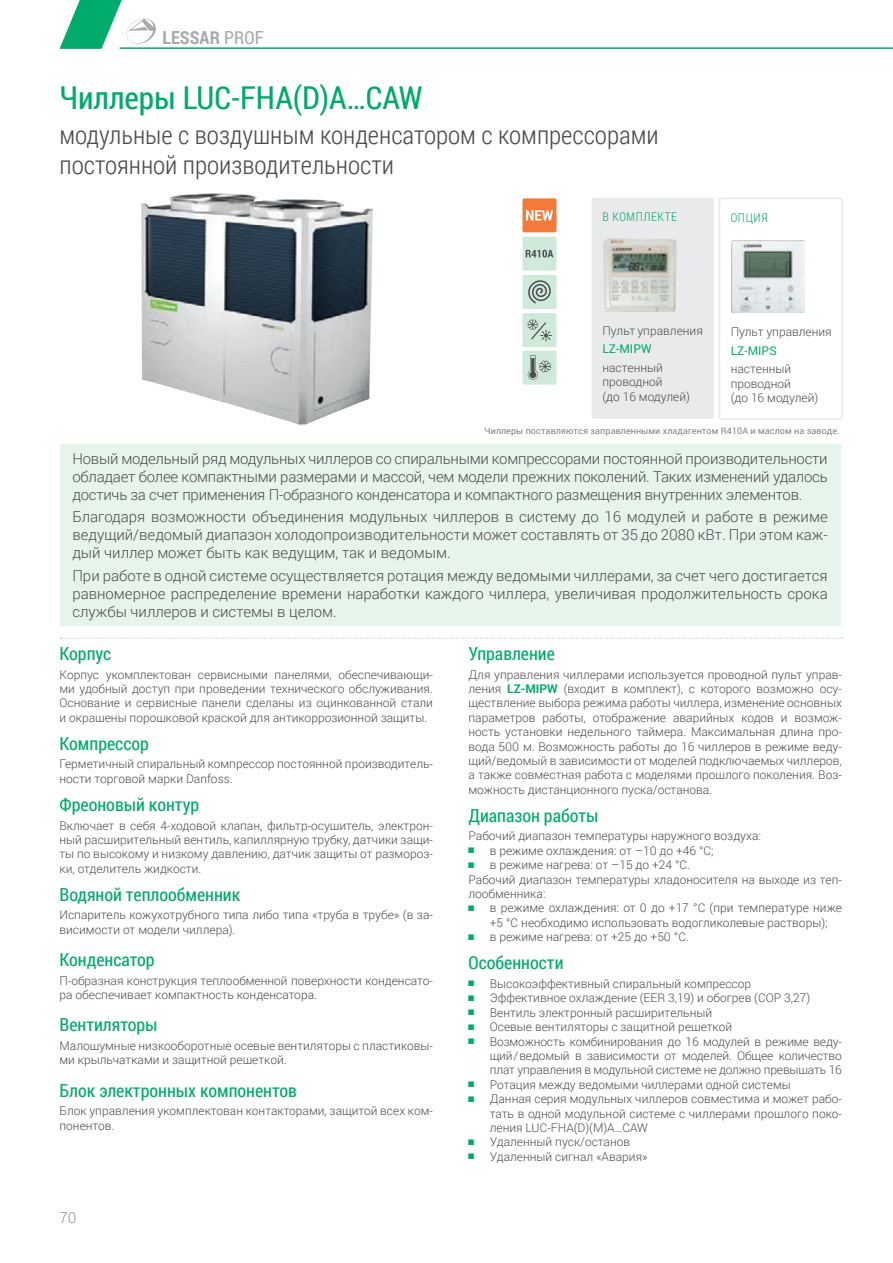
<style>
.page{position:relative;width:893px;height:1263px;background:#fff}
.page>*{position:absolute;margin:0;border:0;box-sizing:border-box;transform-origin:0 0}
.Head_21_Reg-Cond_Lef{font:31.5px "Roboto Condensed";color:#00ab6b}
.Head_17_Light-Cond_L{font:300 25.5px/30.6px "Roboto Condensed";color:#4b4c4d}
.Head_12_Reg-Cond_LP1{font:18px "Roboto Condensed";color:#00ab6b}
.t1{font:700 18px "Roboto Condensed";letter-spacing:.005em;color:#a8a9ad}
.НА_ЗЕЛЕНОЙ_ПЛАШКЕ{font:300 15px/18px "Roboto";color:#4b4c4d;text-align:justify}
.t2{font:300 15px "Roboto";color:#8b8d90}
.Basic_8_Light_Left-J{font:300 12px/14.4px "Roboto";color:#4b4c4d}
.Basic_8_Light_Left_L{font:300 12px/14.4px "Roboto";color:#4b4c4d}
.Head_8_CondLight{font:300 12px "Roboto Condensed";letter-spacing:.05em;color:#00ab6c}
.Basic_8_Reg_Left_LP1{font:12px "Roboto";color:#00ab6b}
.Basic_6_Reg_Left-Jus{font:9px "Roboto";letter-spacing:.01em;color:#818386}
.s1{font-weight:400}
.s2{font-weight:700;color:#00ab6c}
.s3{font-family:"Arial Narrow";font-weight:400;color:#00ab6b}
</style>
<div class="page">
<svg style="left:60px;top:0;width:96px;height:49px"></svg>
<hr style="left:120px;top:47px;width:773px;height:2px;background:#00ab6b">
<svg style="left:60px;top:637px;width:782px;height:2px"></svg>
<div style="left:60px;top:444px;width:780px;height:181px;background:#e6f4ec"></div>
<img style="left:731px;top:240px;width:73px;height:73px">
<div style="left:719px;top:198px;width:124px;height:222px;border:2px solid #e9eaeb;border-radius:2px"></div>
<div style="left:592px;top:198px;width:122px;height:221px;background:#e9eaeb;border-radius:2px"></div>
<img style="left:603px;top:239px;width:73px;height:72px">
<img style="left:141px;top:193px;width:232px;height:231px">
<div style="left:522px;top:198px;width:34px;height:34px;background:#f47a3b;border-radius:2px"></div>
<svg style="left:526px;top:210px;width:27px;height:10px"></svg>
<div style="left:522px;top:237px;width:34px;height:34px;background:#cfe9db;border-radius:2px"></div>
<svg style="left:526px;top:250px;width:27px;height:8px"></svg>
<div style="left:522px;top:275px;width:34px;height:34px;background:#cfe9db;border-radius:2px"></div>
<div style="left:522px;top:313px;width:34px;height:34px;background:#cfe9db;border-radius:2px"></div>
<svg style="left:527px;top:280px;width:25px;height:61px"></svg>
<div style="left:522px;top:351px;width:34px;height:34px;background:#cfe9db;border-radius:2px"></div>
<svg style="left:528px;top:355px;width:23px;height:25px"></svg>
<h3 class="t1" style="left:163px;top:25px;width:103px">LESSAR <span class="s1">PROF</span></h3>
<p class="Head_21_Reg-Cond_Lef" style="left:60px;top:76px;width:365px">Чиллеры LUC-FHA(D)A…CAW</p>
<p class="Head_17_Light-Cond_L" style="left:60px;top:119px;width:601px">модульные с воздушным конденсатором с компрессорами постоянной производительности</p>
<p class="Head_8_CondLight" style="left:602px;top:208px;width:76px">В КОМПЛЕКТЕ</p>
<p class="Head_8_CondLight" style="left:731px;top:210px;width:38px">ОПЦИЯ</p>
<p class="Basic_8_Light_Left_L" style="left:602px;top:323px;width:102px">Пульт управления</p>
<p class="Basic_8_Reg_Left_LP1" style="left:602px;top:340px;width:51px">LZ-MIPW</p>
<p class="Basic_8_Light_Left_L" style="left:602px;top:360px;width:62px">настенный проводной</p>
<p class="Basic_8_Light_Left_L" style="left:602px;top:389px;width:89px">(до 16 модулей)</p>
<p class="Basic_6_Reg_Left-Jus" style="left:484px;top:424px;width:357px">Чиллеры поставляются заправленными хладагентом R410A и маслом на заводе.</p>
<p class="Basic_8_Light_Left_L" style="left:731px;top:324px;width:103px">Пульт управления</p>
<p class="Basic_8_Reg_Left_LP1" style="left:731px;top:342px;width:48px">LZ-MIPS</p>
<p class="Basic_8_Light_Left_L" style="left:731px;top:361px;width:62px">настенный проводной</p>
<p class="Basic_8_Light_Left_L" style="left:731px;top:390px;width:89px">(до 16 модулей)</p>
<p class="НА_ЗЕЛЕНОЙ_ПЛАШКЕ" style="left:72px;top:449px;width:757px">Новый модельный ряд модульных чиллеров со спиральными компрессорами постоянной производительности обладает более компактными размерами и массой, чем модели прежних поколений. Таких изменений удалось достичь за счет применения П-образного конденсатора и компактного размещения внутренних элементов.</p>
<p class="НА_ЗЕЛЕНОЙ_ПЛАШКЕ" style="left:72px;top:507px;width:757px">Благодаря возможности объединения модульных чиллеров в систему до 16 модулей и работе в режиме ведущий/ведомый диапазон холодопроизводительности может составлять от 35 до 2080 кВт. При этом каж&shy;дый чиллер может быть как ведущим, так и ведомым.</p>
<p class="НА_ЗЕЛЕНОЙ_ПЛАШКЕ" style="left:72px;top:566px;width:757px">При работе в одной системе осуществляется ротация между ведомыми чиллерами, за счет чего достигается равномерное распределение времени наработки каждого чиллера, увеличивая продолжительность срока службы чиллеров и системы в целом.</p>
<p class="Head_12_Reg-Cond_LP1" style="left:60px;top:641px;width:53px">Корпус</p>
<p class="Basic_8_Light_Left-J" style="left:60px;top:667px;width:375px;text-align:justify">Корпус укомплектован сервисными панелями, обеспечивающи&shy;ми удобный доступ при проведении технического обслуживания.<br>Основание и сервисные панели сделаны из оцинкованной стали и окрашены порошковой краской для антикоррозионной защиты.</p>
<p class="Head_12_Reg-Cond_LP1" style="left:60px;top:731px;width:91px">Компрессор</p>
<p class="Basic_8_Light_Left-J" style="left:60px;top:756px;width:375px">Герметичный спиральный компрессор постоянной производитель&shy;ности торговой марки Danfoss.</p>
<p class="Head_12_Reg-Cond_LP1" style="left:60px;top:792px;width:141px">Фреоновый контур</p>
<p class="Basic_8_Light_Left-J" style="left:60px;top:818px;width:375px;text-align:justify">Включает в себя 4-ходовой клапан, фильтр-осушитель, электрон&shy;ный расширительный вентиль, капиллярную трубку, датчики защи&shy;ты по высокому и низкому давлению, датчик защиты от размороз&shy;ки, отделитель жидкости.</p>
<p class="Head_12_Reg-Cond_LP1" style="left:60px;top:882px;width:182px">Водяной теплообменник</p>
<p class="Basic_8_Light_Left-J" style="left:60px;top:907px;width:374px">Испаритель кожухотрубного типа либо типа «труба в трубе» (в за&shy;висимости от модели чиллера).</p>
<p class="Head_12_Reg-Cond_LP1" style="left:60px;top:947px;width:97px">Конденсатор</p>
<p class="Basic_8_Light_Left-J" style="left:60px;top:973px;width:375px">П-образная конструкция теплообменной поверхности конденсато&shy;ра обеспечивает компактность конденсатора.</p>
<p class="Head_12_Reg-Cond_LP1" style="left:60px;top:1012px;width:100px">Вентиляторы</p>
<p class="Basic_8_Light_Left-J" style="left:60px;top:1038px;width:375px">Малошумные низкооборотные осевые вентиляторы с пластиковы&shy;ми крыльчатками и защитной решеткой.</p>
<p class="Head_12_Reg-Cond_LP1" style="left:60px;top:1078px;width:239px">Блок электронных компонентов</p>
<p class="Basic_8_Light_Left-J" style="left:60px;top:1103px;width:375px">Блок управления укомплектован контакторами, защитой всех ком&shy;понентов.</p>
<p class="t2" style="left:60px;top:1207px;width:19px">70</p>
<p class="Head_12_Reg-Cond_LP1" style="left:468px;top:641px;width:88px">Управление</p>
<p class="Basic_8_Light_Left-J" style="left:468px;top:667px;width:375px;text-align:justify">Для управления чиллерами используется проводной пульт управ&shy;ления <span class="s2">LZ-MIPW</span> (входит в комплект), с которого возможно осу&shy;ществление выбора режима работы чиллера, изменение основных параметров работы, отображение аварийных кодов и возмож&shy;ность установки недельного таймера. Максимальная длина про&shy;вода 500 м. Возможность работы до 16 чиллеров в режиме веду&shy;щий/ведомый в зависимости от моделей подключаемых чиллеров, а также совместная работа с моделями прошлого поколения. Воз&shy;можность дистанционного пуска/останова.</p>
<p class="Head_12_Reg-Cond_LP1" style="left:468px;top:803px;width:131px">Диапазон работы</p>
<p class="Basic_8_Light_Left-J" style="left:468px;top:828px;width:294px">Рабочий диапазон температуры наружного воздуха:</p>
<p class="Basic_8_Light_Left-J" style="left:468px;top:843px;width:247px"><span class="s3">■</span> в режиме охлаждения: от –10 до +46 °С;</p>
<p class="Basic_8_Light_Left-J" style="left:468px;top:857px;width:223px"><span class="s3">■</span> в режиме нагрева: от –15 до +24 °С.</p>
<p class="Basic_8_Light_Left-J" style="left:468px;top:872px;width:374px">Рабочий диапазон температуры хладоносителя на выходе из теп&shy;лообменника:</p>
<p class="Basic_8_Light_Left-J" style="left:468px;top:900px;width:375px;text-align:center"><span class="s3">■</span> в режиме охлаждения: от 0 до +17 °С (при температуре ниже +5 °С необходимо использовать водогликолевые растворы);</p>
<p class="Basic_8_Light_Left-J" style="left:468px;top:929px;width:222px"><span class="s3">■</span> в режиме нагрева: от +25 до +50 °С.</p>
<p class="Head_12_Reg-Cond_LP1" style="left:468px;top:950px;width:96px">Особенности</p>
<p class="Basic_8_Light_Left-J" style="left:468px;top:976px;width:284px"><span class="s3">■</span> Высокоэффективный спиральный компрессор</p>
<p class="Basic_8_Light_Left-J" style="left:468px;top:990px;width:343px"><span class="s3">■</span> Эффективное охлаждение (EER 3,19) и обогрев (COP 3,27)</p>
<p class="Basic_8_Light_Left-J" style="left:468px;top:1005px;width:245px"><span class="s3">■</span> Вентиль электронный расширительный</p>
<p class="Basic_8_Light_Left-J" style="left:468px;top:1019px;width:265px"><span class="s3">■</span> Осевые вентиляторы с защитной решеткой</p>
<p class="Basic_8_Light_Left-J" style="left:490px;top:1034px;width:354px;text-align:justify;text-indent:-21px"><span class="s3">■</span> Возможность комбинирования до 16 модулей в режиме веду&shy;щий / ведомый в зависимости от моделей. Общее количество плат управления в модульной системе не должно превышать 16</p>
<p class="Basic_8_Light_Left-J" style="left:468px;top:1077px;width:324px"><span class="s3">■</span> Ротация между ведомыми чиллерами одной системы</p>
<p class="Basic_8_Light_Left-J" style="left:490px;top:1091px;width:354px;text-align:justify;text-indent:-21px"><span class="s3">■</span> Данная серия модульных чиллеров совместима и может рабо&shy;тать в одной модульной системе с чиллерами прошлого поко&shy;ления LUC-FHA(D)(M)A…CAW</p>
<p class="Basic_8_Light_Left-J" style="left:468px;top:1134px;width:163px"><span class="s3">■</span> Удаленный пуск/останов</p>
<p class="Basic_8_Light_Left-J" style="left:468px;top:1149px;width:181px"><span class="s3">■</span> Удаленный сигнал «Авария»</p>
</div>
